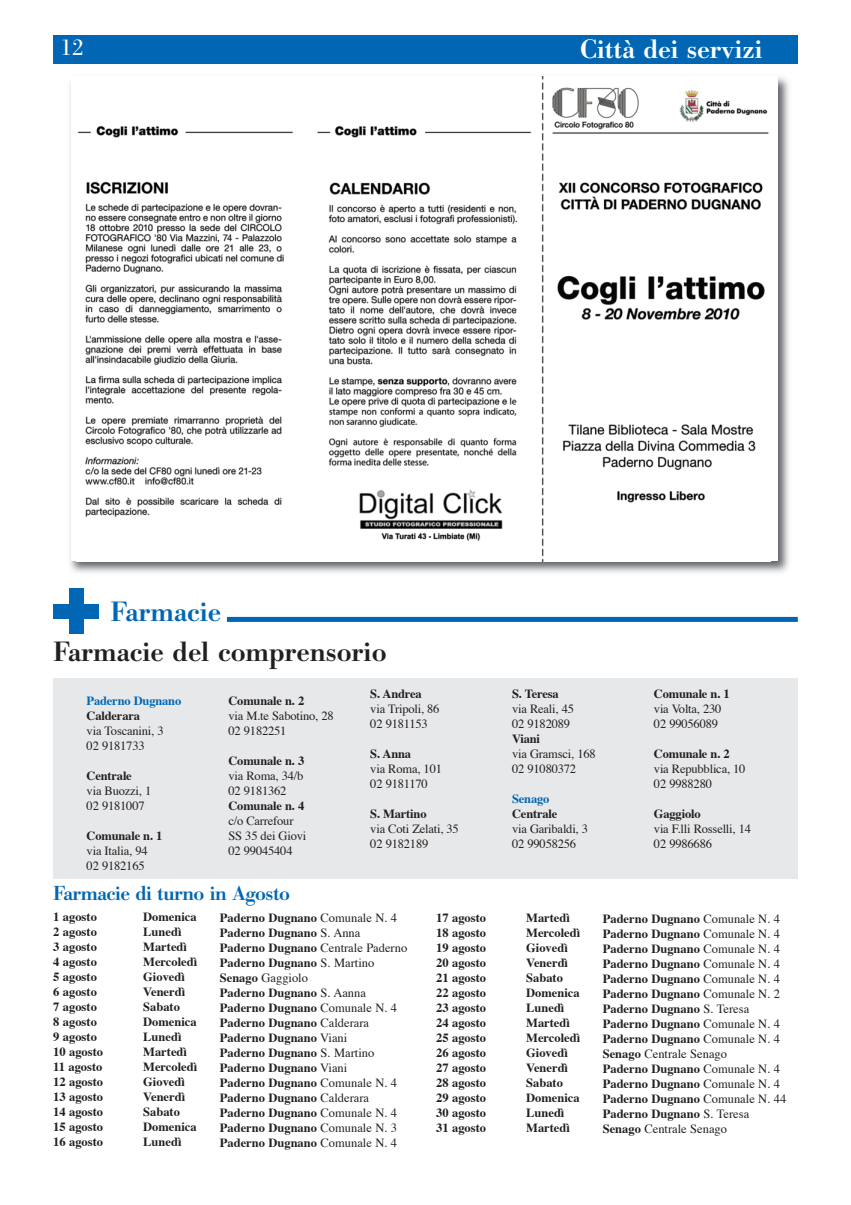
<style>
.page{position:relative;width:851px;height:1205px;background:#fff}
.page>*{position:absolute;margin:0;border:0;box-sizing:border-box;transform-origin:0 0}
.t1{font:500 27.5px "Bodoni BE";color:#231f20}
.t2{font:500 27.5px "Bodoni BE";color:#0166b3}
.t3{font:500 26.25px "Bodoni BE";color:#fff}
.t4{font:22.5px "Bodoni BE";color:#fff}
.t5{font:500 20px "Bodoni BE";letter-spacing:-.025em;color:#0166b3}
.t6{font:700 12.5px/15px "Times";color:#231f20}
.t7{font:12.5px/15px "Times";letter-spacing:-.015em;color:#231f20}
.t8{font:700 12.5px "Times";letter-spacing:-.015em;color:#0166b3}
.s1{font-weight:400}
</style>
<div class="page">
<div style="left:53px;top:678px;width:744px;height:201px;background:#e7e8e9"></div>
<div style="left:53px;top:35px;width:50px;height:29px;background:#0166b3"></div>
<div style="left:103px;top:35px;width:694px;height:29px;background:#0166b3"></div>
<div style="left:69px;top:588px;width:15px;height:46px;background:#0166b3"></div>
<div style="left:53px;top:604px;width:46px;height:14px;background:#0166b3"></div>
<div style="left:227px;top:617px;width:570px;height:5px;background:#0166b3"></div>
<img style="left:69px;top:76px;width:720px;height:497px">
<img style="left:76px;top:77px;width:694px;height:484px">
<h3 class="t4" style="left:60px;top:39px;width:25px">12</h3>
<h2 class="t3" style="left:580px;top:40px;width:183px">Città dei servizi</h2>
<h1 class="t2" style="left:110px;top:602px;width:112px">Farmacie</h1>
<h1 class="t1" style="left:53px;top:642px;width:335px">Farmacie del comprensorio</h1>
<p class="t8" style="left:87px;top:695px;width:96px">paderno Dugnano</p>
<p class="t6" style="left:87px;top:709px;width:55px">calderara</p>
<p class="t7" style="left:87px;top:724px;width:78px">via Toscanini, 3<br>02 9181733</p>
<p class="t6" style="left:87px;top:769px;width:47px">centrale</p>
<p class="t7" style="left:87px;top:784px;width:66px">via Buozzi, 1<br>02 9181007</p>
<p class="t6" style="left:87px;top:829px;width:77px">comunale n. 1</p>
<p class="t7" style="left:87px;top:844px;width:63px">via Italia, 94<br>02 9182165</p>
<p class="t6" style="left:512px;top:687px;width:48px">S. teresa</p>
<p class="t7" style="left:512px;top:702px;width:63px">via Reali, 45<br>02 9182089</p>
<p class="t6" style="left:512px;top:732px;width:29px">viani</p>
<p class="t7" style="left:512px;top:747px;width:85px">via Gramsci, 168<br>02 91080372</p>
<p class="t8" style="left:512px;top:793px;width:39px">Senago</p>
<p class="t6" style="left:512px;top:807px;width:47px">centrale</p>
<p class="t7" style="left:512px;top:822px;width:77px">via Garibaldi, 3<br>02 99058256</p>
<p class="t6" style="left:654px;top:687px;width:77px">comunale n. 1</p>
<p class="t7" style="left:654px;top:702px;width:69px">via Volta, 230<br>02 99056089</p>
<p class="t6" style="left:654px;top:747px;width:77px">comunale n. 2</p>
<p class="t7" style="left:654px;top:762px;width:93px">via Repubblica, 10<br>02 9988280</p>
<p class="t6" style="left:654px;top:807px;width:48px">Gaggiolo</p>
<p class="t7" style="left:654px;top:822px;width:99px">via F.lli Rosselli, 14<br>02 9986686</p>
<p class="t6" style="left:370px;top:688px;width:53px">S. andrea</p>
<p class="t7" style="left:370px;top:703px;width:71px">via Tripoli, 86<br>02 9181153</p>
<p class="t6" style="left:370px;top:748px;width:42px">S. anna</p>
<p class="t7" style="left:370px;top:763px;width:73px">via Roma, 101<br>02 9181170</p>
<p class="t6" style="left:370px;top:808px;width:58px">S. martino</p>
<p class="t7" style="left:370px;top:823px;width:90px">via Coti Zelati, 35<br>02 9182189</p>
<p class="t6" style="left:228px;top:694px;width:77px">comunale n. 2</p>
<p class="t7" style="left:228px;top:709px;width:107px">via M.te Sabotino, 28<br>02 9182251</p>
<p class="t6" style="left:228px;top:754px;width:77px">comunale n. 3</p>
<p class="t7" style="left:228px;top:769px;width:76px">via Roma, 34/b<br>02 9181362</p>
<p class="t6" style="left:228px;top:799px;width:77px">comunale n. 4</p>
<p class="t7" style="left:228px;top:814px;width:79px">c/o Carrefour<br>SS 35 dei Giovi<br>02 99045404</p>
<h3 class="t5" style="left:53px;top:886px;width:238px">Farmacie di turno in Agosto</h3>
<p class="t6" style="left:53px;top:910px;width:45px">1 agosto</p>
<p class="t6" style="left:143px;top:910px;width:55px">Domenica</p>
<p class="t6" style="left:53px;top:925px;width:45px">2 agosto</p>
<p class="t6" style="left:143px;top:925px;width:40px">lunedì</p>
<p class="t6" style="left:53px;top:940px;width:45px">3 agosto</p>
<p class="t6" style="left:143px;top:940px;width:45px">martedì</p>
<p class="t6" style="left:53px;top:955px;width:45px">4 agosto</p>
<p class="t6" style="left:143px;top:955px;width:55px">mercoledì</p>
<p class="t6" style="left:53px;top:970px;width:45px">5 agosto</p>
<p class="t6" style="left:143px;top:970px;width:43px">Giovedì</p>
<p class="t6" style="left:53px;top:985px;width:45px">6 agosto</p>
<p class="t6" style="left:143px;top:985px;width:43px">venerdì</p>
<p class="t6" style="left:53px;top:1000px;width:45px">7 agosto</p>
<p class="t6" style="left:143px;top:1000px;width:38px">Sabato</p>
<p class="t6" style="left:53px;top:1015px;width:45px">8 agosto</p>
<p class="t6" style="left:143px;top:1015px;width:55px">Domenica</p>
<p class="t6" style="left:53px;top:1030px;width:45px">9 agosto</p>
<p class="t6" style="left:143px;top:1030px;width:40px">lunedì</p>
<p class="t6" style="left:53px;top:1045px;width:51px">10 agosto</p>
<p class="t6" style="left:143px;top:1045px;width:45px">martedì</p>
<p class="t6" style="left:53px;top:1060px;width:51px">11 agosto</p>
<p class="t6" style="left:143px;top:1060px;width:55px">mercoledì</p>
<p class="t6" style="left:53px;top:1075px;width:51px">12 agosto</p>
<p class="t6" style="left:143px;top:1075px;width:43px">Giovedì</p>
<p class="t6" style="left:53px;top:1090px;width:51px">13 agosto</p>
<p class="t6" style="left:143px;top:1090px;width:43px">venerdì</p>
<p class="t6" style="left:53px;top:1105px;width:51px">14 agosto</p>
<p class="t6" style="left:143px;top:1105px;width:38px">Sabato</p>
<p class="t6" style="left:53px;top:1120px;width:51px">15 agosto</p>
<p class="t6" style="left:143px;top:1120px;width:55px">Domenica</p>
<p class="t6" style="left:53px;top:1135px;width:51px">16 agosto</p>
<p class="t6" style="left:143px;top:1135px;width:40px">lunedì</p>
<p class="t6" style="left:436px;top:911px;width:51px">17 agosto</p>
<p class="t6" style="left:526px;top:911px;width:45px">martedì</p>
<p class="t6" style="left:436px;top:926px;width:51px">18 agosto</p>
<p class="t6" style="left:526px;top:926px;width:55px">mercoledì</p>
<p class="t6" style="left:436px;top:941px;width:51px">19 agosto</p>
<p class="t6" style="left:526px;top:941px;width:43px">Giovedì</p>
<p class="t6" style="left:436px;top:956px;width:51px">20 agosto</p>
<p class="t6" style="left:526px;top:956px;width:43px">venerdì</p>
<p class="t6" style="left:436px;top:971px;width:51px">21 agosto</p>
<p class="t6" style="left:526px;top:971px;width:38px">Sabato</p>
<p class="t6" style="left:436px;top:986px;width:51px">22 agosto</p>
<p class="t6" style="left:526px;top:986px;width:55px">Domenica</p>
<p class="t6" style="left:436px;top:1001px;width:51px">23 agosto</p>
<p class="t6" style="left:526px;top:1001px;width:40px">lunedì</p>
<p class="t6" style="left:436px;top:1016px;width:51px">24 agosto</p>
<p class="t6" style="left:526px;top:1016px;width:45px">martedì</p>
<p class="t6" style="left:436px;top:1031px;width:51px">25 agosto</p>
<p class="t6" style="left:526px;top:1031px;width:55px">mercoledì</p>
<p class="t6" style="left:436px;top:1046px;width:51px">26 agosto</p>
<p class="t6" style="left:526px;top:1046px;width:43px">Giovedì</p>
<p class="t6" style="left:436px;top:1061px;width:51px">27 agosto</p>
<p class="t6" style="left:526px;top:1061px;width:43px">venerdì</p>
<p class="t6" style="left:436px;top:1076px;width:51px">28 agosto</p>
<p class="t6" style="left:526px;top:1076px;width:38px">Sabato</p>
<p class="t6" style="left:436px;top:1091px;width:51px">29 agosto</p>
<p class="t6" style="left:526px;top:1091px;width:55px">Domenica</p>
<p class="t6" style="left:436px;top:1106px;width:51px">30 agosto</p>
<p class="t6" style="left:526px;top:1106px;width:40px">lunedì</p>
<p class="t6" style="left:436px;top:1121px;width:51px">31 agosto</p>
<p class="t6" style="left:526px;top:1121px;width:45px">martedì</p>
<p class="t6" style="left:220px;top:911px;width:189px">paderno Dugnano <span class="s1">Comunale N. 4 </span>paderno Dugnano <span class="s1">S. Anna </span>paderno Dugnano <span class="s1">Centrale Paderno </span>paderno Dugnano <span class="s1">S. Martino<br></span>Senago <span class="s1">Gaggiolo<br></span>paderno Dugnano <span class="s1">S. Aanna </span>paderno Dugnano <span class="s1">Comunale N. 4 </span>paderno Dugnano <span class="s1">Calderara </span>paderno Dugnano <span class="s1">Viani<br></span>paderno Dugnano <span class="s1">S. Martino </span>paderno Dugnano <span class="s1">Viani<br></span>paderno Dugnano <span class="s1">Comunale N. 4 </span>paderno Dugnano <span class="s1">Calderara </span>paderno Dugnano <span class="s1">Comunale N. 4 </span>paderno Dugnano <span class="s1">Comunale N. 3 </span>paderno Dugnano <span class="s1">Comunale N. 4</span></p>
<p class="t6" style="left:602px;top:912px;width:185px">paderno Dugnano <span class="s1">Comunale N. 4 </span>paderno Dugnano <span class="s1">Comunale N. 4 </span>paderno Dugnano <span class="s1">Comunale N. 4 </span>paderno Dugnano <span class="s1">Comunale N. 4 </span>paderno Dugnano <span class="s1">Comunale N. 4 </span>paderno Dugnano <span class="s1">Comunale N. 2 </span>paderno Dugnano <span class="s1">S. Teresa </span>paderno Dugnano <span class="s1">Comunale N. 4 </span>paderno Dugnano <span class="s1">Comunale N. 4<br></span>Senago <span class="s1">Centrale Senago<br></span>paderno Dugnano <span class="s1">Comunale N. 4 </span>paderno Dugnano <span class="s1">Comunale N. 4 </span>paderno Dugnano <span class="s1">Comunale N. 44 </span>paderno Dugnano <span class="s1">S. Teresa<br></span>Senago <span class="s1">Centrale Senago</span></p>
</div>
